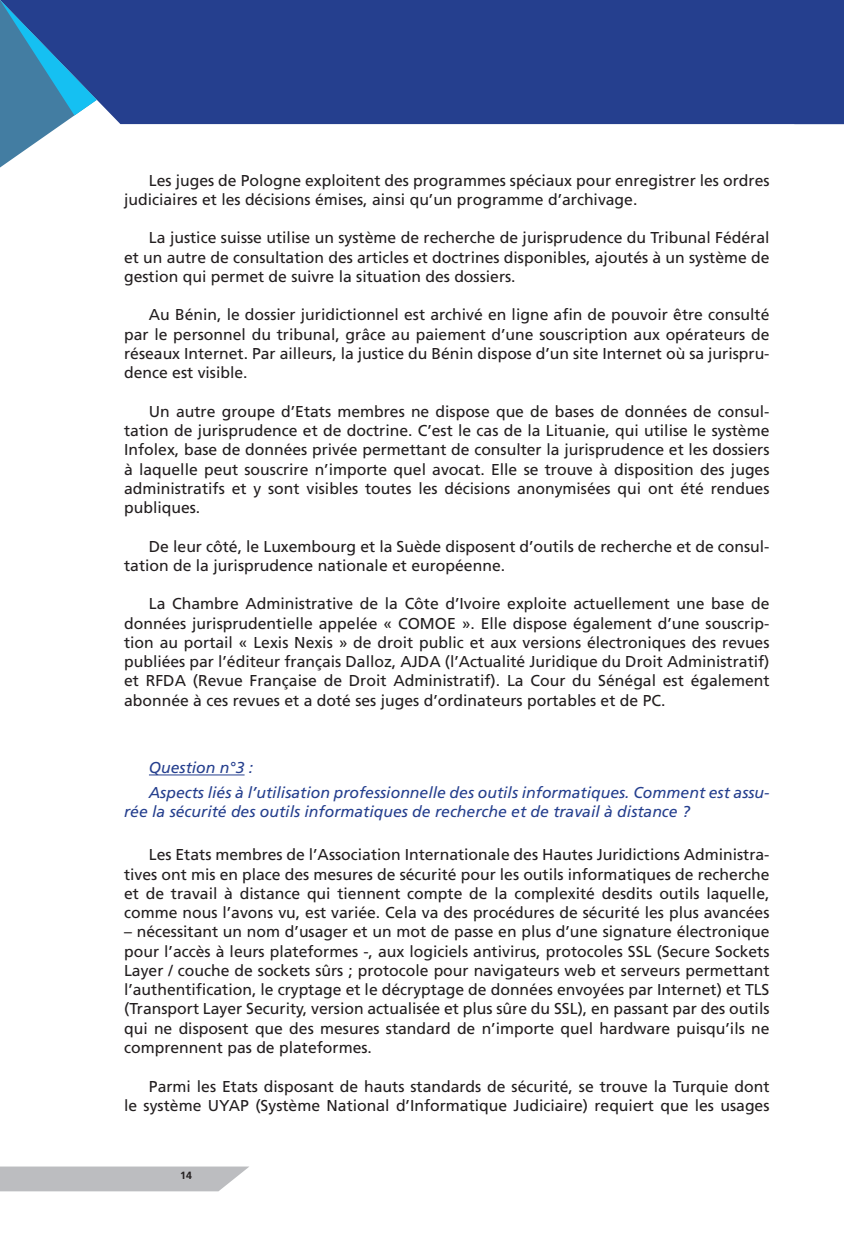
<style>
.page{position:relative;width:844px;height:1241px;background:#fff}
.page>*{position:absolute;margin:0;border:0;box-sizing:border-box;transform-origin:0 0}
.t1{font:15.75px/19.2px "Frutiger";color:#231f20;text-align:justify}
.t2{font:italic 15.75px/24.2px "Frutiger";color:#253f8e}
.t3{font:700 10.5px "Frutiger";color:#231f20}
</style>
<div class="page">
<div style="left:97px;top:0;width:746px;height:124px;background:#253f8e"></div>
<svg style="left:0;top:0;width:97px;height:167px"></svg>
<svg style="left:0;top:1166px;width:249px;height:25px;background:#c1c2c4"></svg>
<hr style="left:149px;top:774px;width:95px;height:1px;background:#253f8e">
<p class="t1" style="left:124px;top:172px;width:646px;text-indent:25px">Les juges de Pologne exploitent des programmes spéciaux pour enregistrer les ordres judiciaires et les décisions émises, ainsi qu’un programme d’archivage.</p>
<p class="t1" style="left:124px;top:230px;width:646px;text-indent:25px">La justice suisse utilise un système de recherche de jurisprudence du Tribunal Fédéral et un autre de consultation des articles et doctrines disponibles, ajoutés à un système de gestion qui permet de suivre la situation des dossiers.</p>
<p class="t1" style="left:124px;top:307px;width:646px;text-indent:25px">Au Bénin, le dossier juridictionnel est archivé en ligne afin de pouvoir être consulté par le personnel du tribunal, grâce au paiement d’une souscription aux opérateurs de réseaux Internet. Par ailleurs, la justice du Bénin dispose d’un site Internet où sa jurispru&shy;dence est visible.</p>
<p class="t1" style="left:124px;top:403px;width:646px;text-indent:25px">Un autre groupe d’Etats membres ne dispose que de bases de données de consul&shy;tation de jurisprudence et de doctrine. C’est le cas de la Lituanie, qui utilise le système Infolex, base de données privée permettant de consulter la jurisprudence et les dossiers à laquelle peut souscrire n’importe quel avocat. Elle se trouve à disposition des juges administratifs et y sont visibles toutes les décisions anonymisées qui ont été rendues publiques.</p>
<p class="t1" style="left:124px;top:538px;width:646px;text-indent:25px">De leur côté, le Luxembourg et la Suède disposent d’outils de recherche et de consul&shy;tation de la jurisprudence nationale et européenne.</p>
<p class="t1" style="left:124px;top:596px;width:646px;text-indent:25px">La Chambre Administrative de la Côte d’Ivoire exploite actuellement une base de données jurisprudentielle appelée « COMOE ». Elle dispose également d’une souscrip&shy;tion au portail « Lexis Nexis » de droit public et aux versions électroniques des revues publiées par l’éditeur français Dalloz, AJDA (l’Actualité Juridique du Droit Administratif) et RFDA (Revue Française de Droit Administratif). La Cour du Sénégal est également abonnée à ces revues et a doté ses juges d’ordinateurs portables et de PC.</p>
<p class="t2" style="left:149px;top:756px;width:622px">Question n°3 :<br>Aspects liés à l’utilisation professionnelle des outils informatiques. Comment est assu-</p>
<p class="t2" style="left:124px;top:800px;width:567px">rée la sécurité des outils informatiques de recherche et de travail à distance ?</p>
<p class="t1" style="left:124px;top:846px;width:646px;text-indent:25px">Les Etats membres de l’Association Internationale des Hautes Juridictions Administra&shy;tives ont mis en place des mesures de sécurité pour les outils informatiques de recherche et de travail à distance qui tiennent compte de la complexité desdits outils laquelle, comme nous l’avons vu, est variée. Cela va des procédures de sécurité les plus avancées</p>
<p class="t1" style="left:124px;top:923px;width:646px">– nécessitant un nom d’usager et un mot de passe en plus d’une signature électronique pour l’accès à leurs plateformes -, aux logiciels antivirus, protocoles SSL (Secure Sockets Layer / couche de sockets sûrs ; protocole pour navigateurs web et serveurs permettant l’authentification, le cryptage et le décryptage de données envoyées par Internet) et TLS (Transport Layer Security, version actualisée et plus sûre du SSL), en passant par des outils qui ne disposent que des mesures standard de n’importe quel hardware puisqu’ils ne comprennent pas de plateformes.</p>
<p class="t1" style="left:124px;top:1077px;width:646px;text-align:right">Parmi les Etats disposant de hauts standards de sécurité, se trouve la Turquie dont<br>le système UYAP (Système National d’Informatique Judiciaire) requiert que les usages</p>
<p class="t3" style="left:180px;top:1169px;width:13px">14</p>
</div>
